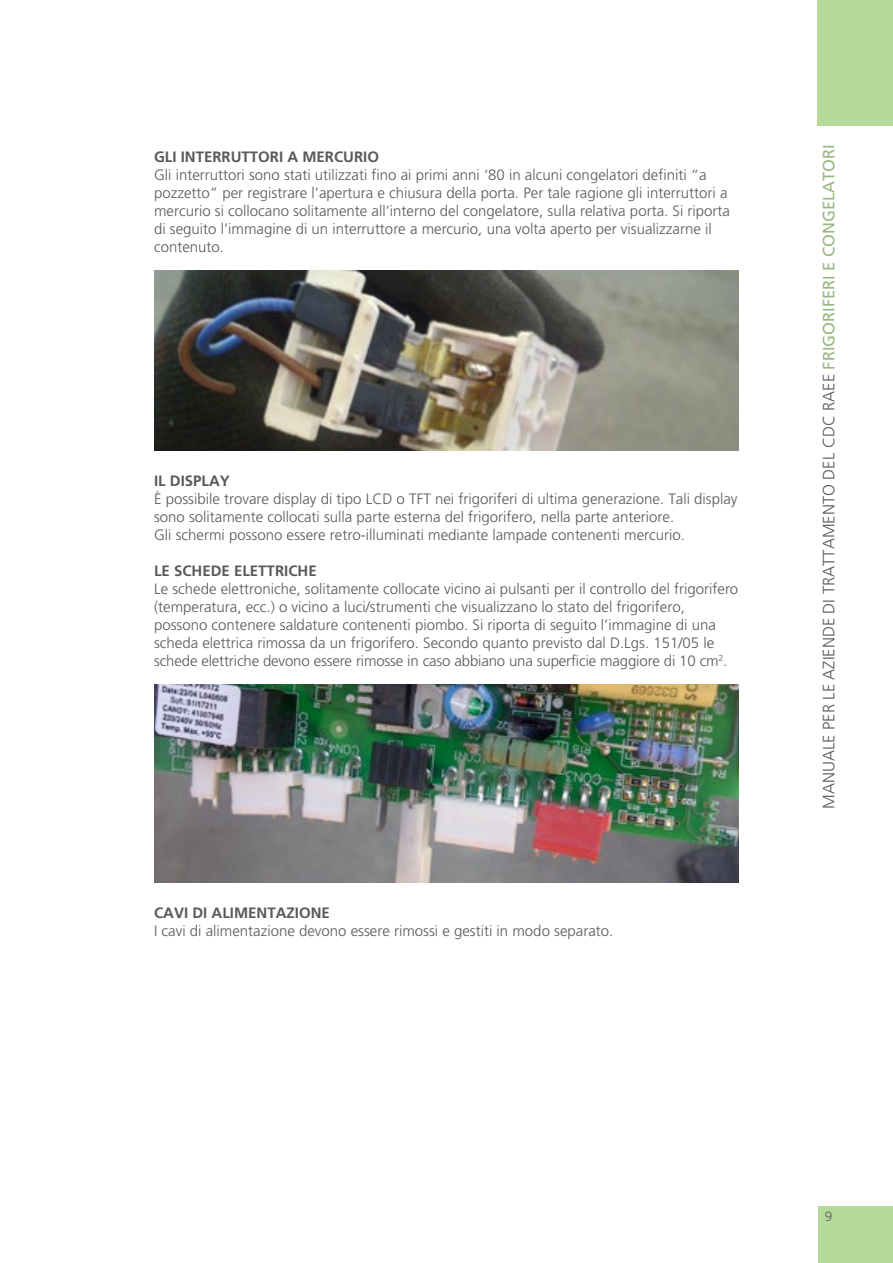
<style>
.page{position:relative;width:893px;height:1263px;background:#fff}
.page>*{position:absolute;margin:0;border:0;box-sizing:border-box;transform-origin:0 0}
.t1{font:300 16.5px "Frutiger LT";color:#58595b}
.t2{font:300 15px/18px "Frutiger LT";color:#58595b}
.t3{font:700 15px "Frutiger LT";color:#58595b}
.t4{font:300 13.5px "Frutiger LT";color:#58595b}
.s1{font-weight:400;color:#98b883}
</style>
<div class="page">
<div style="left:818px;top:1206px;width:75px;height:57px;background:#b5da9a"></div>
<div style="left:818px;top:0;width:75px;height:126px;background:#b5da9a"></div>
<img style="left:154px;top:684px;width:585px;height:198px">
<img style="left:154px;top:271px;width:585px;height:179px">
<p class="t3" style="left:154px;top:148px;width:227px">GLI INTERRUTTORI A MERCURIO</p>
<p class="t2" style="left:154px;top:166px;width:577px">Gli interruttori sono stati utilizzati fino ai primi anni ‘80 in alcuni congelatori definiti “a pozzetto” per registrare l’apertura e chiusura della porta. Per tale ragione gli interruttori a mercurio si collocano solitamente all’interno del congelatore, sulla relativa porta. Si riporta di seguito l’immagine di un interruttore a mercurio, una volta aperto per visualizzarne il contenuto.</p>
<p class="t3" style="left:154px;top:472px;width:77px">IL DISPLAY</p>
<p class="t2" style="left:154px;top:490px;width:585px">È possibile trovare display di tipo LCD o TFT nei frigoriferi di ultima generazione. Tali display sono solitamente collocati sulla parte esterna del frigorifero, nella parte anteriore.</p>
<p class="t2" style="left:154px;top:526px;width:532px">Gli schermi possono essere retro-illuminati mediante lampade contenenti mercurio.</p>
<p class="t3" style="left:154px;top:562px;width:164px">LE SCHEDE ELETTRICHE</p>
<p class="t2" style="left:154px;top:580px;width:586px">Le schede elettroniche, solitamente collocate vicino ai pulsanti per il controllo del frigorifero (temperatura, ecc.) o vicino a luci/strumenti che visualizzano lo stato del frigorifero, possono contenere saldature contenenti piombo. Si riporta di seguito l’immagine di una scheda elettrica rimossa da un frigorifero. Secondo quanto previsto dal D.Lgs. 151/05 le schede elettriche devono essere rimosse in caso abbiano una superficie maggiore di 10 cm<sup>2</sup>.</p>
<p class="t3" style="left:154px;top:904px;width:177px">CAVI DI ALIMENTAZIONE</p>
<p class="t2" style="left:154px;top:922px;width:461px">I cavi di alimentazione devono essere rimossi e gestiti in modo separato.</p>
<p class="t1" style="left:820px;top:809px;width:666px;rotate:-90deg">MANUALE PER LE AZIENDE DI TRATTAMENTO DEL CDC RAEE <span class="s1">FRIGORIFERI E CONGELATORI</span></p>
<p class="t4" style="left:825px;top:1208px;width:9px">9</p>
</div>
